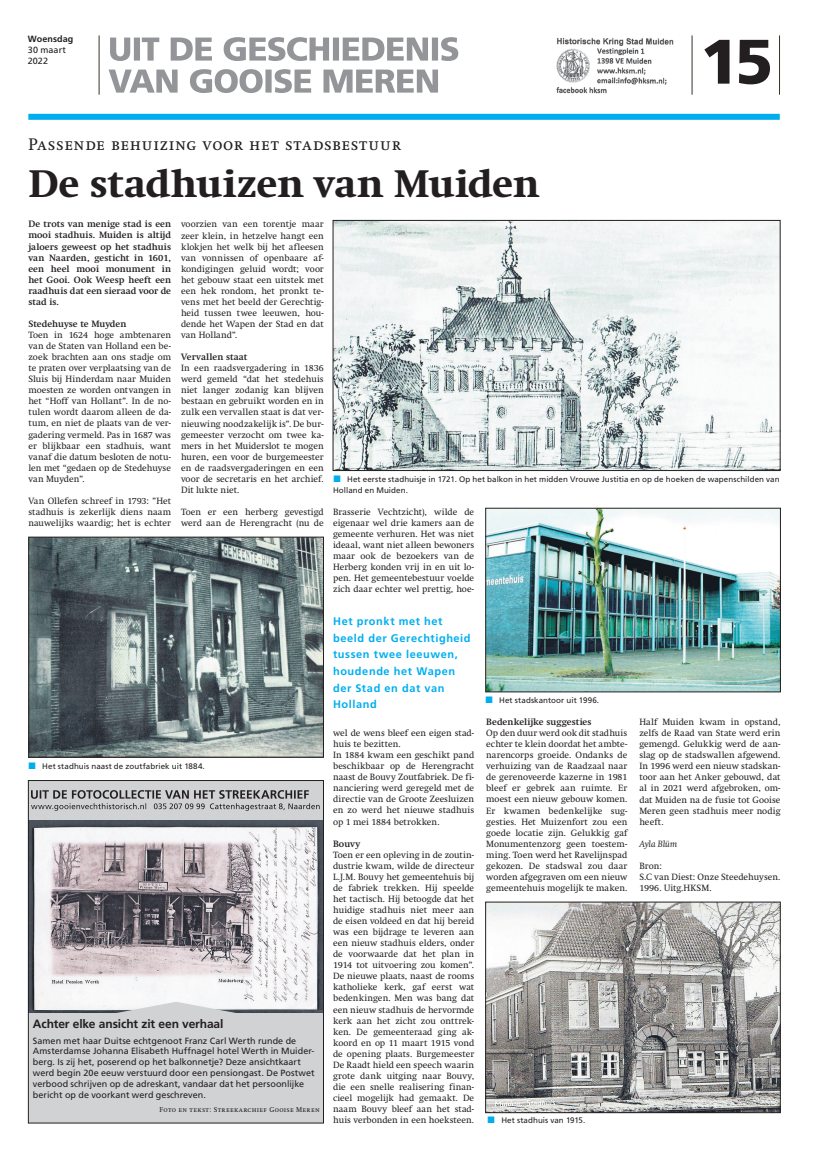
<style>
.page{position:relative;width:820px;height:1163px;background:#fff}
.page>*{position:absolute;margin:0;border:0;box-sizing:border-box;transform-origin:0 0}
.t1{font:900 62.7px "Frutiger LT Std";color:#231f20}
.t2{font:800 40px "Swift";letter-spacing:-.01em;color:#231f20}
.t3{font:16.5px "Swift";letter-spacing:.04em;color:#231f20}
.t4{font:700 12px "Frutiger LT Std";letter-spacing:-.01em;color:#231f20}
.t5{font:700 11px/16.5px "Frutiger LT Std";letter-spacing:.05em;color:#00aeef}
.t6{font:9px/11.1px "Swift";letter-spacing:.005em;color:#231f20;text-align:justify}
.t7{font:9px/10.8px "Frutiger LT Std";letter-spacing:.005em;color:#231f20}
.t8{font:700 9px/11.1px "Swift";letter-spacing:.005em;color:#231f20;text-align:justify}
.t9{font:700 9px "Frutiger LT Std";letter-spacing:.01em;color:#231f20}
.t10{font:italic 9px "Swift";letter-spacing:.005em;color:#231f20}
.t11{font:8px/11px "Frutiger LT Std";letter-spacing:.01em;color:#231f20}
.t12{font:7px "Swift";letter-spacing:.045em;color:#231f20}
</style>
<div class="page">
<div style="left:28px;top:114px;width:751px;height:6px;background:#00aeef"></div>
<hr style="left:99px;top:35px;width:1px;height:60px;background:#3a3329">
<hr style="left:691px;top:35px;width:1px;height:60px;background:#3a3329">
<hr style="left:779px;top:35px;width:1px;height:60px;background:#3a3329">
<svg style="left:108px;top:69px;width:330px;height:24px"></svg>
<svg style="left:110px;top:37px;width:348px;height:24px"></svg>
<img style="left:556px;top:38px;width:118px;height:56px">
<div style="left:29px;top:1012px;width:294px;height:110px;background:#d1d2d4"></div>
<img style="left:30px;top:819px;width:291px;height:193px">
<svg style="left:107px;top:1001px;width:138px;height:12px"></svg>
<img style="left:31px;top:539px;width:290px;height:216px">
<div style="left:29px;top:537px;width:294px;height:220px;border:1px solid #231f20"></div>
<div style="left:28px;top:780px;width:295px;height:39px;background:#d1d2d4"></div>
<img style="left:487px;top:903px;width:291px;height:207px">
<div style="left:485px;top:901px;width:295px;height:211px;border:1px solid #231f20"></div>
<div style="left:28px;top:780px;width:295px;height:343px;border:1px solid #231f20"></div>
<svg style="left:31px;top:790px;width:288px;height:20px"></svg>
<img style="left:487px;top:510px;width:291px;height:180px">
<div style="left:485px;top:508px;width:295px;height:184px;border:1px solid #231f20"></div>
<img style="left:335px;top:222px;width:443px;height:246px">
<div style="left:333px;top:220px;width:447px;height:250px;border:1px solid #231f20"></div>
<p class="t9" style="left:28px;top:33px;width:47px">Woensdag</p>
<p class="t7" style="left:28px;top:44px;width:40px">30 maart<br>2022</p>
<h3 class="t3" style="left:29px;top:135px;width:374px">Passende behuizing voor het stadsbestuur</h3>
<h2 class="t2" style="left:28px;top:162px;width:512px">De stadhuizen van Muiden</h2>
<h1 class="t1" style="left:700px;top:24px;width:74px">15</h1>
<p class="t8" style="left:28px;top:219px;width:144px">De trots van menige stad is een mooi stadhuis. Muiden is altijd jaloers geweest op het stadhuis van Naarden, gesticht in 1601, een heel mooi monument in het Gooi. Ook Weesp heeft een raadhuis dat een sieraad voor de stad is.</p>
<p class="t8" style="left:28px;top:318px;width:99px">Stedehuyse te Muyden</p>
<p class="t6" style="left:28px;top:329px;width:144px">Toen in 1624 hoge ambtenaren van de Staten van Holland een be&shy;zoek brachten aan ons stadje om te praten over verplaatsing van de Sluis bij Hinderdam naar Muiden moesten ze worden ontvangen in het “Hoff van Hollant”. In de no&shy;tulen wordt daarom alleen de da&shy;tum, en niet de plaats van de ver&shy;gadering vermeld. Pas in 1687 was er blijkbaar een stadhuis, want vanaf die datum besloten de notu&shy;len met “gedaen op de Stedehuyse van Muyden”.</p>
<p class="t6" style="left:28px;top:495px;width:144px">Van Ollefen schreef in 1793: ”Het stadhuis is zekerlijk diens naam nauwelijks waardig; het is echter</p>
<p class="t6" style="left:181px;top:219px;width:144px">voorzien van een torentje maar zeer klein, in hetzelve hangt een klokjen het welk bij het afleesen van vonnissen of openbaare af&shy;kondigingen geluid wordt; voor het gebouw staat een uitstek met een hek rondom, het pronkt te&shy;vens met het beeld der Gerechtig&shy;heid tussen twee leeuwen, hou&shy;dende het Wapen der Stad en dat van Holland”.</p>
<p class="t8" style="left:181px;top:351px;width:68px">Vervallen staat</p>
<p class="t6" style="left:181px;top:362px;width:144px">In een raadsvergadering in 1836 werd gemeld “dat het stedehuis niet langer zodanig kan blijven bestaan en gebruikt worden en in zulk een vervallen staat is dat ver&shy;nieuwing noodzakelijk is”. De bur&shy;gemeester verzocht om twee ka&shy;mers in het Muiderslot te mogen huren, een voor de burgemeester en de raadsvergaderingen en een voor de secretaris en het archief.<br>Dit lukte niet.</p>
<p class="t6" style="left:181px;top:506px;width:144px">Toen er een herberg gevestigd werd aan de Herengracht (nu de</p>
<p class="t11" style="left:42px;top:760px;width:164px">Het stadhuis naast de zoutfabriek uit 1884.</p>
<h3 class="t4" style="left:33px;top:1016px;width:192px">Achter elke ansicht zit een verhaal</h3>
<p class="t7" style="left:33px;top:1034px;width:283px">Samen met haar Duitse echtgenoot Franz Carl Werth runde de Amsterdamse Johanna Elisabeth Huffnagel hotel Werth in Muider&shy;berg. Is zij het, poserend op het balkonnetje? Deze ansichtkaart werd begin 20e eeuw verstuurd door een pensiongast. De Postwet verbood schrijven op de adreskant, vandaar dat het persoonlijke bericht op de voorkant werd geschreven.</p>
<p class="t12" style="left:159px;top:1105px;width:162px">Foto en tekst: Streekarchief Gooise Meren</p>
<p class="t11" style="left:333px;top:473px;width:448px;text-indent:14px">Het eerste stadhuisje in 1721. Op het balkon in het midden Vrouwe Justitia en op de hoeken de wapenschilden van<br>Holland en Muiden.</p>
<p class="t6" style="left:333px;top:506px;width:143px">Brasserie Vechtzicht), wilde de eigenaar wel drie kamers aan de gemeente verhuren. Het was niet ideaal, want niet alleen bewoners maar ook de bezoekers van de Herberg konden vrij in en uit lo&shy;pen. Het gemeentebestuur voelde zich daar echter wel prettig, hoe-</p>
<p class="t5" style="left:333px;top:613px;width:139px">Het pronkt met het beeld der Gerechtigheid tussen twee leeuwen, houdende het Wapen der Stad en dat van<br>Holland</p>
<p class="t6" style="left:333px;top:727px;width:142px;text-align:left">wel de wens bleef een eigen stad&shy;huis te bezitten.<br>In 1884 kwam een geschikt pand beschikbaar op de Herengracht naast de Bouvy Zoutfabriek. De fi&shy;nanciering werd geregeld met de directie van de Groote Zeesluizen en zo werd het nieuwe stadhuis op 1 mei 1884 betrokken.</p>
<p class="t8" style="left:333px;top:837px;width:29px">Bouvy</p>
<p class="t6" style="left:333px;top:849px;width:143px">Toen er een opleving in de zoutin&shy;dustrie kwam, wilde de directeur L.J.M. Bouvy het gemeentehuis bij de fabriek trekken. Hij speelde het tactisch. Hij betoogde dat het huidige stadhuis niet meer aan de eisen voldeed en dat hij bereid was een bijdrage te leveren aan een nieuw stadhuis elders, onder de voorwaarde dat het plan in 1914 tot uitvoering zou komen”.<br>De nieuwe plaats, naast de rooms katholieke kerk, gaf eerst wat bedenkingen. Men was bang dat een nieuw stadhuis de hervormde kerk aan het zicht zou onttrek&shy;ken. De gemeenteraad ging ak&shy;koord en op 11 maart 1915 vond de opening plaats. Burgemeester De Raadt hield een speech waarin grote dank uitging naar Bouvy, die een snelle realisering finan&shy;cieel mogelijk had gemaakt. De naam Bouvy bleef aan het stad&shy;huis verbonden in een hoeksteen.</p>
<p class="t11" style="left:499px;top:694px;width:101px">Het stadskantoor uit 1996.</p>
<p class="t8" style="left:486px;top:716px;width:107px">Bedenkelijke suggesties</p>
<p class="t6" style="left:486px;top:727px;width:143px">Op den duur werd ook dit stadhuis echter te klein doordat het ambte&shy;narencorps groeide. Ondanks de verhuizing van de Raadzaal naar de gerenoveerde kazerne in 1981 bleef er gebrek aan ruimte. Er moest een nieuw gebouw komen.<br>Er kwamen bedenkelijke sug&shy;gesties. Het Muizenfort zou een goede locatie zijn. Gelukkig gaf Monumentenzorg geen toestem&shy;ming. Toen werd het Ravelijnspad gekozen. De stadswal zou daar worden afgegraven om een nieuw gemeentehuis mogelijk te maken.</p>
<p class="t6" style="left:639px;top:716px;width:142px">Half Muiden kwam in opstand, zelfs de Raad van State werd erin gemengd. Gelukkig werd de aan&shy;slag op de stadswallen afgewend.<br>In 1996 werd een nieuw stadskan&shy;toor aan het Anker gebouwd, dat al in 2021 werd afgebroken, om&shy;dat Muiden na de fusie tot Gooise Meren geen stadhuis meer nodig heeft.</p>
<p class="t10" style="left:639px;top:838px;width:39px">Ayla Blüm</p>
<p class="t6" style="left:639px;top:860px;width:142px;text-align:left">Bron:<br>S.C van Diest: Onze Steedehuysen.<br>1996. Uitg.HKSM.</p>
<p class="t11" style="left:501px;top:1114px;width:85px">Het stadhuis van 1915.</p>
</div>
